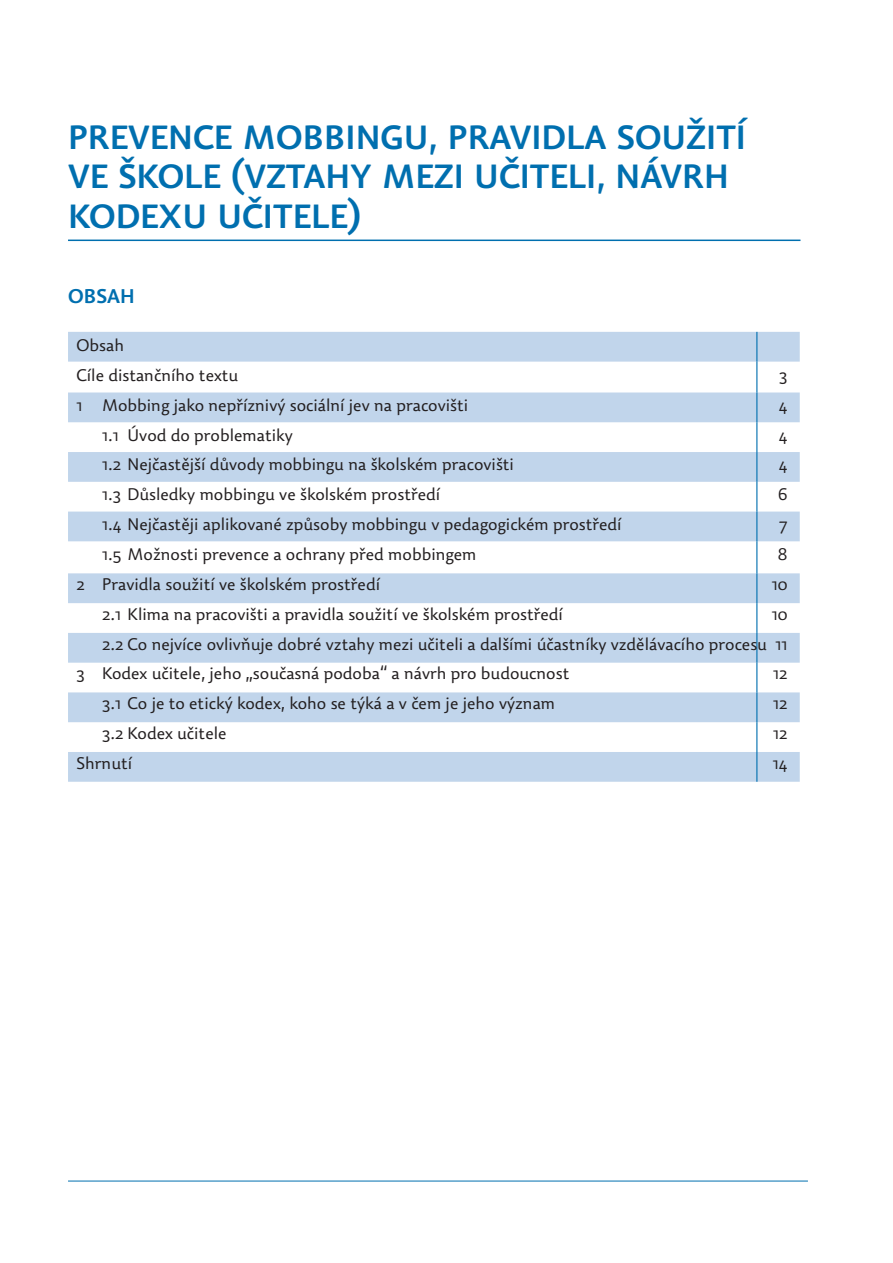
<style>
.page{position:relative;width:893px;height:1263px;background:#fff}
.page>*{position:absolute;margin:0;border:0;box-sizing:border-box;transform-origin:0 0}
.t1{font:600 33px/39.6px "Dederon SLOT";color:#006faf}
.t2{font:600 19.5px "Dederon SLOT";color:#006faf}
.t3{font:300 16.5px/29.8px "Dederon SLOT";color:#231f20}
</style>
<div class="page">
<hr style="left:68px;top:1181px;width:740px;height:1px;background:#006faf">
<svg style="left:68px;top:332px;width:732px;height:450px;fill:#c1d5eb"></svg>
<hr style="left:756px;top:332px;width:1px;height:30px;background:#006faf">
<hr style="left:756px;top:362px;width:1px;height:30px;background:#006faf">
<hr style="left:756px;top:392px;width:1px;height:30px;background:#006faf">
<hr style="left:756px;top:422px;width:1px;height:30px;background:#006faf">
<hr style="left:756px;top:452px;width:1px;height:30px;background:#006faf">
<hr style="left:756px;top:482px;width:1px;height:30px;background:#006faf">
<svg style="left:756px;top:512px;width:1px;height:29px"></svg>
<hr style="left:756px;top:541px;width:1px;height:32px;background:#006faf">
<hr style="left:756px;top:573px;width:1px;height:30px;background:#006faf">
<hr style="left:756px;top:603px;width:1px;height:30px;background:#006faf">
<hr style="left:756px;top:633px;width:1px;height:30px;background:#006faf">
<svg style="left:756px;top:663px;width:1px;height:29px"></svg>
<hr style="left:756px;top:692px;width:1px;height:30px;background:#006faf">
<hr style="left:756px;top:722px;width:1px;height:30px;background:#006faf">
<hr style="left:756px;top:752px;width:1px;height:30px;background:#006faf">
<hr style="left:68px;top:240px;width:732px;height:1px;background:#006faf">
<h1 class="t1" style="left:68px;top:117px;width:679px">PREVENCE MOBBINGU, PRAVIDLA SOUŽITÍ<br>VE ŠKOLE (VZTAHY MEZI UČITELI, NÁVRH<br>KODEXU UČITELE)</h1>
<p class="t2" style="left:68px;top:284px;width:68px">OBSAH</p>
<p class="t3" style="left:77px;top:330px;width:163px">Obsah<br>Cíle distančního textu</p>
<p class="t3" style="left:779px;top:360px;width:10px">3</p>
<p class="t3" style="left:77px;top:390px;width:393px">1 Mobbing jako nepříznivý sociální jev na pracovišti</p>
<p class="t3" style="left:779px;top:390px;width:10px">4</p>
<p class="t3" style="left:102px;top:420px;width:192px">1.1 Úvod do problematiky</p>
<p class="t3" style="left:779px;top:420px;width:10px">4</p>
<p class="t3" style="left:102px;top:450px;width:413px">1.2 Nejčastější důvody mobbingu na školském pracovišti</p>
<p class="t3" style="left:779px;top:450px;width:10px">4</p>
<p class="t3" style="left:102px;top:480px;width:340px">1.3 Důsledky mobbingu ve školském prostředí</p>
<p class="t3" style="left:778px;top:480px;width:11px">6</p>
<p class="t3" style="left:102px;top:510px;width:521px">1.4 Nejčastěji aplikované způsoby mobbingu v pedagogickém prostředí</p>
<p class="t3" style="left:779px;top:510px;width:10px">7</p>
<p class="t3" style="left:102px;top:539px;width:376px">1.5 Možnosti prevence a ochrany před mobbingem</p>
<p class="t3" style="left:778px;top:539px;width:11px">8</p>
<p class="t3" style="left:77px;top:569px;width:305px">2 Pravidla soužití ve školském prostředí</p>
<p class="t3" style="left:772px;top:569px;width:17px">10</p>
<p class="t3" style="left:102px;top:599px;width:462px">2.1 Klima na pracovišti a pravidla soužití ve školském prostředí</p>
<p class="t3" style="left:772px;top:599px;width:17px">10</p>
<p class="t3" style="left:102px;top:629px;width:687px">2.2 Co nejvíce ovlivňuje dobré vztahy mezi učiteli a dalšími účastníky vzdělávacího procesu 11</p>
<p class="t3" style="left:77px;top:659px;width:494px">3 Kodex učitele, jeho „současná podoba“ a návrh pro budoucnost</p>
<p class="t3" style="left:773px;top:659px;width:16px">12</p>
<p class="t3" style="left:102px;top:689px;width:455px">3.1 Co je to etický kodex, koho se týká a v čem je jeho význam</p>
<p class="t3" style="left:773px;top:689px;width:16px">12</p>
<p class="t3" style="left:102px;top:719px;width:126px">3.2 Kodex učitele</p>
<p class="t3" style="left:773px;top:719px;width:16px">12</p>
<p class="t3" style="left:77px;top:748px;width:57px">Shrnutí</p>
<p class="t3" style="left:773px;top:748px;width:16px">14</p>
</div>
